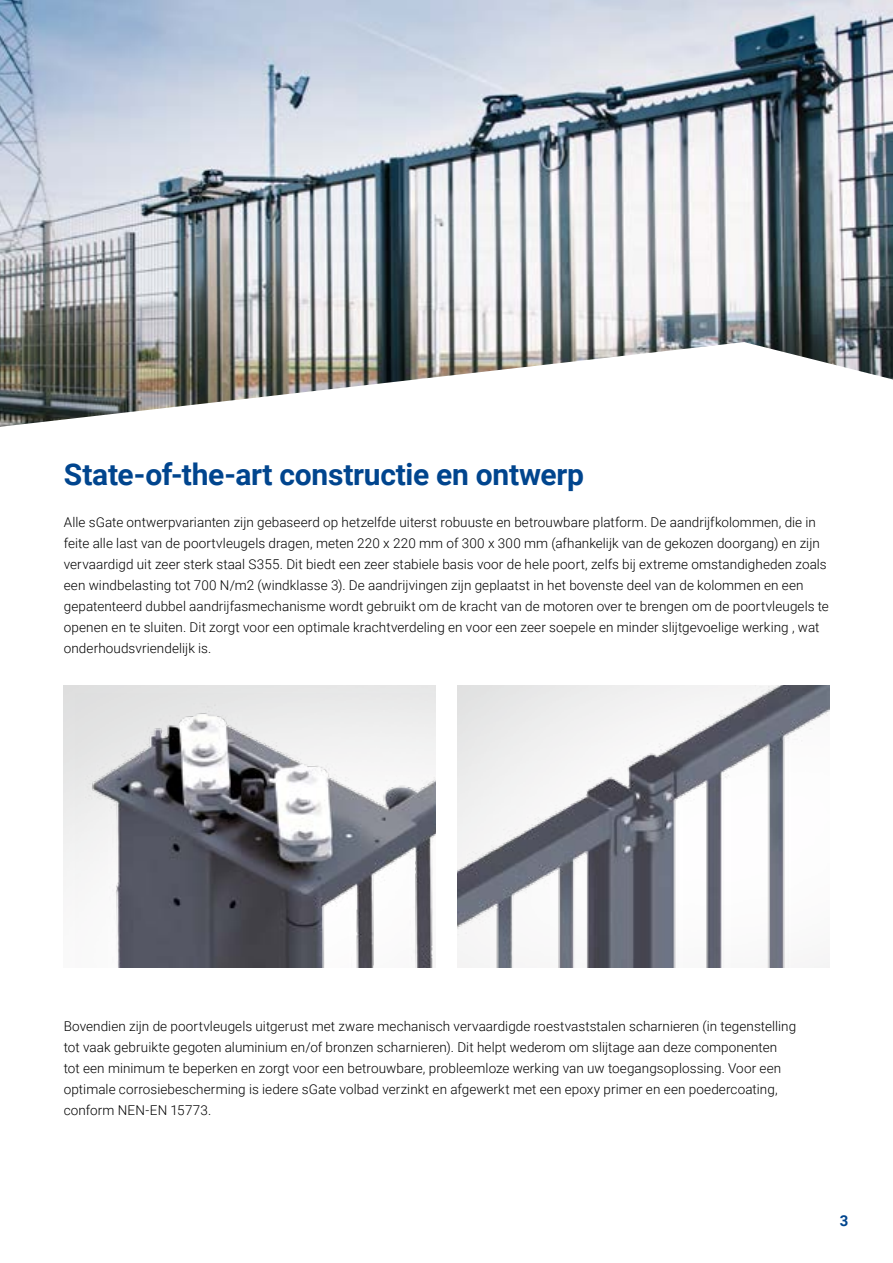
<style>
.page{position:relative;width:893px;height:1263px;background:#fff}
.page>*{position:absolute;margin:0;border:0;box-sizing:border-box;transform-origin:0 0}
.t1{font:700 30px "Roboto";letter-spacing:-.01em;color:#00458e}
.t2{font:700 15px "Roboto";color:#00458e}
.t3{font:300 13.5px/21px "Roboto";letter-spacing:.005em;color:#000}
</style>
<div class="page">
<img style="left:457px;top:686px;width:372px;height:282px">
<img style="left:75px;top:694px;width:361px;height:274px">
<img style="left:0;top:0;width:893px;height:427px">
<h1 class="t1" style="left:64px;top:453px;width:522px">State-of-the-art constructie en ontwerp</h1>
<p class="t3" style="left:64px;top:511px;width:767px">Alle sGate ontwerpvarianten zijn gebaseerd op hetzelfde uiterst robuuste en betrouwbare platform. De aandrijfkolommen, die in feite alle last van de poortvleugels dragen, meten 220 x 220 mm of 300 x 300 mm (afhankelijk van de gekozen doorgang) en zijn vervaardigd uit zeer sterk staal S355. Dit biedt een zeer stabiele basis voor de hele poort, zelfs bij extreme omstandigheden zoals een windbelasting tot 700 N/m2 (windklasse 3). De aandrijvingen zijn geplaatst in het bovenste deel van de kolommen en een gepatenteerd dubbel aandrijfasmechanisme wordt gebruikt om de kracht van de motoren over te brengen om de poortvleugels te openen en te sluiten. Dit zorgt voor een optimale krachtverdeling en voor een zeer soepele en minder slijtgevoelige werking , wat onderhoudsvriendelijk is.</p>
<p class="t3" style="left:64px;top:1015px;width:734px">Bovendien zijn de poortvleugels uitgerust met zware mechanisch vervaardigde roestvaststalen scharnieren (in tegenstelling tot vaak gebruikte gegoten aluminium en/of bronzen scharnieren). Dit helpt wederom om slijtage aan deze componenten tot een minimum te beperken en zorgt voor een betrouwbare, probleemloze werking van uw toegangsoplossing. Voor een optimale corrosiebescherming is iedere sGate volbad verzinkt en afgewerkt met een epoxy primer en een poedercoating, conform NEN-EN 15773.</p>
<p class="t2" style="left:840px;top:1210px;width:10px">3</p>
</div>
